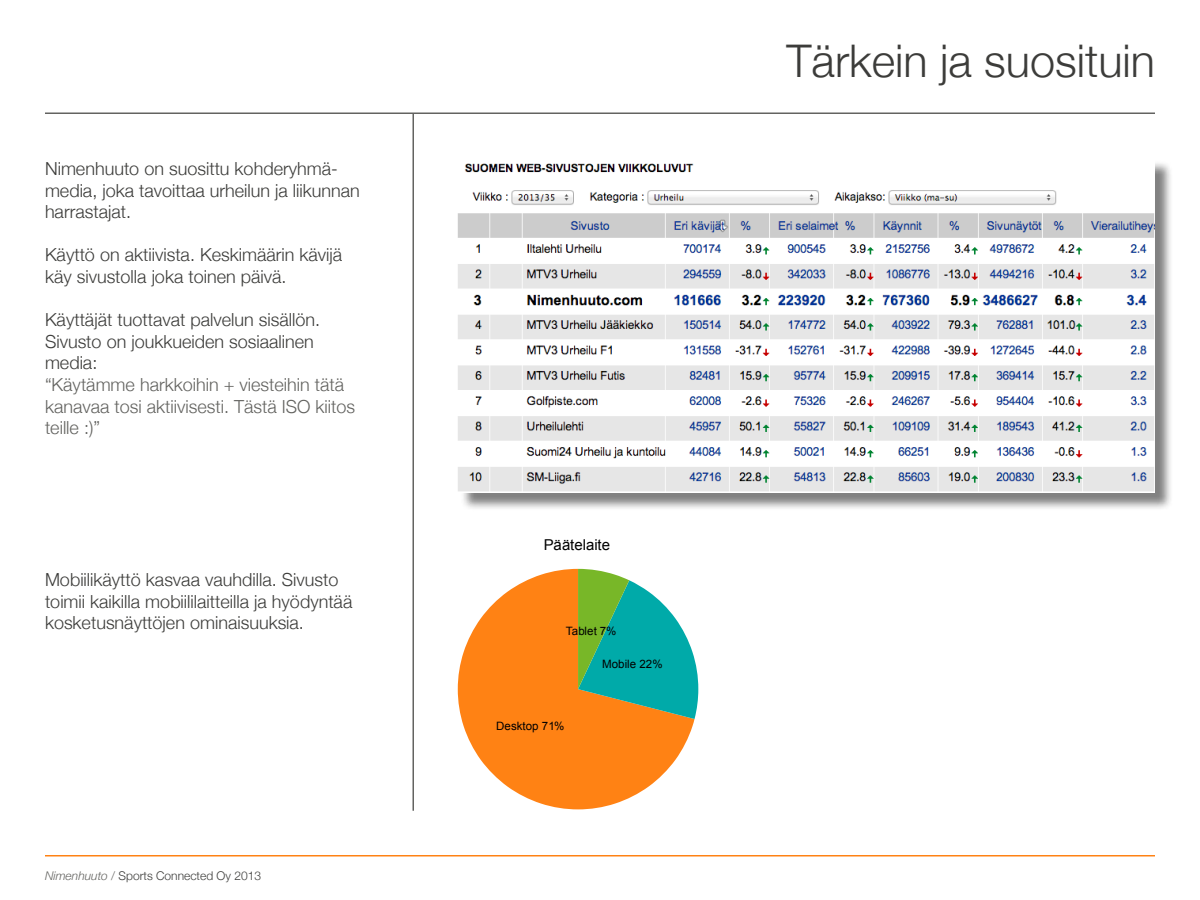
<style>
.page{position:relative;width:1200px;height:900px;background:#fff}
.page>*{position:absolute;margin:0;border:0;box-sizing:border-box;transform-origin:0 0}
.t1{font:300 45px "Helvetica Neue";color:#3c3c3a}
.t2{font:300 18px/21.6px "Helvetica Neue";color:#3c3c3a}
.t3{font:300 18px/21.6px "Helvetica Neue";color:#636360}
.t4{font:15px "Arial";color:#000}
.t5{font:300 12px "Helvetica Neue";color:#3c3c3a}
.t6{font:11.55px "Arial";letter-spacing:.005em;color:#000}
.s1{font-style:italic;color:#636360}
.s2{color:#636360}
</style>
<div class="page">
<hr style="left:45px;top:855px;width:1110px;height:1px;background:#ff8214">
<hr style="left:45px;top:112px;width:1110px;height:2px;background:#636360">
<div style="left:460px;top:160px;width:714px;height:351px;background:#000;opacity:.5"></div>
<img style="left:458px;top:160px;width:697px;height:332px">
<hr style="left:412px;top:113px;width:2px;height:698px;background:#636360">
<svg style="left:458px;top:569px;width:237px;height:240px;fill:#ff8214"></svg>
<svg style="left:578px;top:569px;width:120px;height:150px"></svg>
<p class="t2" style="left:45px;top:157px;width:316px">Nimenhuuto on suosittu kohderyhmä&shy;media, joka tavoittaa urheilun ja liikunnan harrastajat.</p>
<p class="t2" style="left:45px;top:243px;width:299px">Käyttö on aktiivista. Keskimäärin kävijä käy sivustolla joka toinen päivä.</p>
<p class="t2" style="left:45px;top:308px;width:277px">Käyttäjät tuottavat palvelun sisällön.<br>Sivusto on joukkueiden sosiaalinen media:</p>
<p class="t3" style="left:45px;top:373px;width:312px">“Käytämme harkkoihin + viesteihin tätä kanavaa tosi aktiivisesti. Tästä ISO kiitos teille :)”</p>
<p class="t2" style="left:45px;top:568px;width:309px">Mobiilikäyttö kasvaa vauhdilla. Sivusto toimii kaikilla mobiililaitteilla ja hyödyntää kosketusnäyttöjen ominaisuuksia.</p>
<p class="t5" style="left:45px;top:866px;width:218px"><span class="s1">Nimenhuuto</span> <span class="s2">/</span> Sports Connected Oy 2013</p>
<h1 class="t1" style="left:787px;top:24px;width:370px">Tärkein ja suosituin</h1>
<p class="t4" style="left:544px;top:539px;width:68px">Päätelaite</p>
<p class="t6" style="left:566px;top:626px;width:52px">Tablet 7%</p>
<p class="t6" style="left:496px;top:722px;width:70px">Desktop 71%</p>
<p class="t6" style="left:602px;top:659px;width:62px">Mobile 22%</p>
</div>
